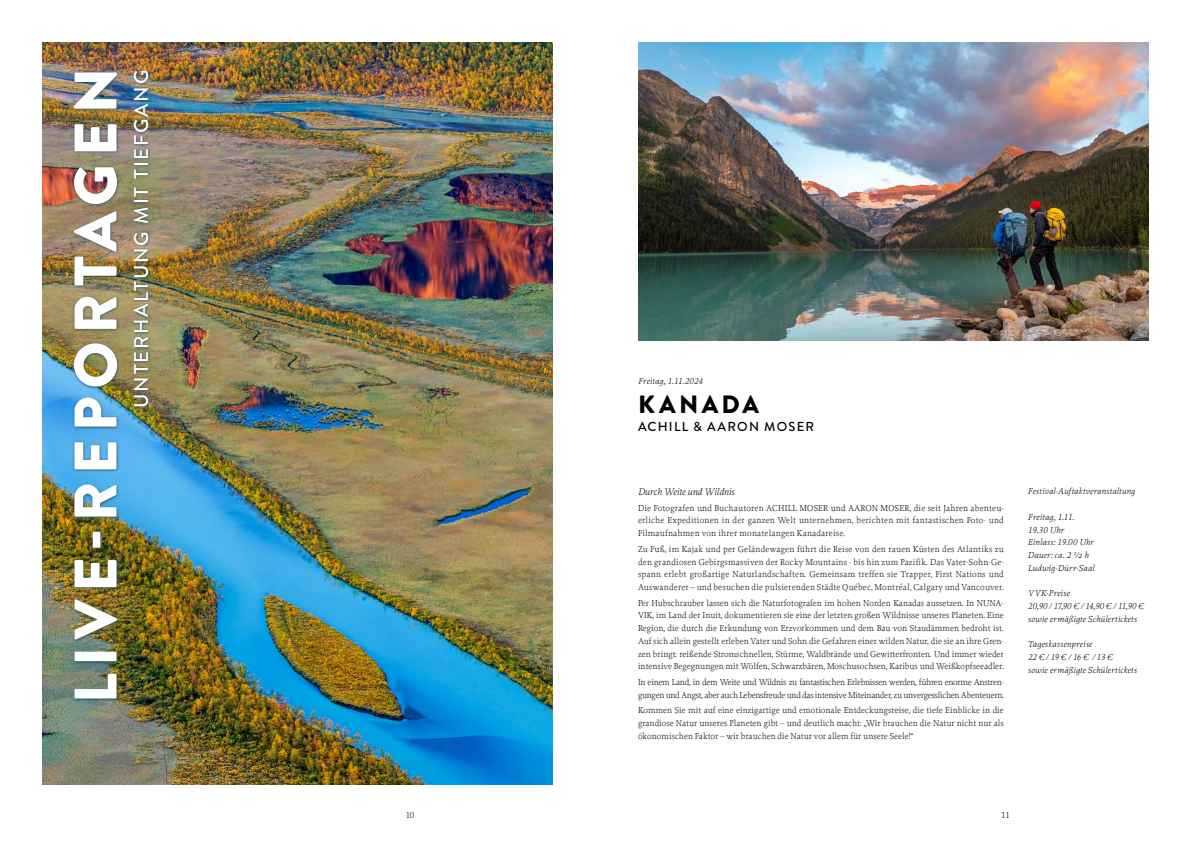
<style>
.page{position:relative;width:1191px;height:842px;background:#fff}
.page>*{position:absolute;margin:0;border:0;box-sizing:border-box;transform-origin:0 0}
.t1{font:900 60px "Brandon Grotesque";letter-spacing:.125em;color:#fff}
.t2{font:900 25px "Brandon Grotesque";letter-spacing:.13em;color:#000}
.t3{font:500 20px "Brandon Grotesque";letter-spacing:.09em;color:#fff}
.t4{font:500 13px "Brandon Grotesque";letter-spacing:.09em;color:#000}
.t5{font:italic 300 10px "Proforma";color:#000}
.t6{font:300 9px/12.8px "Proforma";letter-spacing:-.005em;color:#000;text-align:justify}
.t7{font:italic 300 9px/12.8px "Proforma";letter-spacing:.02em;color:#000}
.t8{font:300 9px/12.8px "Proforma";letter-spacing:-.03em;color:#000}
</style>
<div class="page">
<img style="left:43px;top:43px;width:510px;height:742px">
<img style="left:72px;top:69px;width:79px;height:633px">
<img style="left:638px;top:43px;width:510px;height:297px">
<h1 class="t1" style="left:53px;top:704px;width:638px;rotate:-90deg">LIVE-REPORTAGEN</h1>
<h3 class="t3" style="left:127px;top:408px;width:339px;rotate:-90deg">UNTERHALTUNG MIT TIEFGANG</h3>
<p class="t7" style="left:638px;top:374px;width:66px">Freitag, 1.11.2024</p>
<h2 class="t2" style="left:638px;top:386px;width:122px">KANADA</h2>
<h3 class="t4" style="left:638px;top:418px;width:177px">ACHILL &amp; AARON MOSER</h3>
<p class="t5" style="left:638px;top:486px;width:98px">Durch Weite und Wildnis</p>
<p class="t6" style="left:638px;top:501px;width:367px">Die Fotografen und Buchautoren ACHILL MOSER und AARON MOSER, die seit Jahren abenteu&shy;erliche Expeditionen in der ganzen Welt unternehmen, berichten mit fantastischen Foto- und Filmaufnahmen von ihrer monatelangen Kanadareise.</p>
<p class="t6" style="left:638px;top:542px;width:367px">Zu Fuß, im Kajak und per Geländewagen führt die Reise von den rauen Küsten des Atlantiks zu den grandiosen Gebirgsmassiven der Rocky Mountains - bis hin zum Pazifik. Das Vater-Sohn-Ge&shy;spann erlebt großartige Naturlandschaften. Gemeinsam treffen sie Trapper, First Nations und Auswanderer – und besuchen die pulsierenden Städte Québec, Montréal, Calgary und Vancouver.</p>
<p class="t6" style="left:638px;top:596px;width:367px">Per Hubschrauber lassen sich die Naturfotografen im hohen Norden Kanadas aussetzen. In NUNA-VIK, im Land der Inuit, dokumentieren sie eine der letzten großen Wildnisse unseres Planeten. Eine Region, die durch die Erkundung von Erzvorkommen und dem Bau von Staudämmen bedroht ist.<br>Auf sich allein gestellt erleben Vater und Sohn die Gefahren einer wilden Natur, die sie an ihre Gren&shy;zen bringt: reißende Stromschnellen, Stürme, Waldbrände und Gewitterfronten. Und immer wieder intensive Begegnungen mit Wölfen, Schwarzbären, Moschusochsen, Karibus und Weißkopfseeadler.</p>
<p class="t8" style="left:638px;top:675px;width:367px">In einem Land, in dem Weite und Wildnis zu fantastischen Erlebnissen werden, führen enorme Anstren&shy;gungen und Angst, aber auch Lebensfreude und das intensive Miteinander, zu unvergesslichen Abenteuern.</p>
<p class="t6" style="left:638px;top:704px;width:367px">Kommen Sie mit auf eine einzigartige und emotionale Entdeckungsreise, die tiefe Einblicke in die grandiose Natur unseres Planeten gibt – und deutlich macht: „Wir brauchen die Natur nicht nur als ökonomischen Faktor – wir brauchen die Natur vor allem für unsere Seele!“</p>
<p class="t7" style="left:1028px;top:485px;width:109px">Festival-Auftaktveranstaltung</p>
<p class="t7" style="left:1028px;top:510px;width:68px">Freitag, 1.11.<br>19.30 Uhr<br>Einlass: 19.00 Uhr<br>Dauer: ca. 2 ¹/2 h<br>Ludwig-Dürr-Saal</p>
<p class="t7" style="left:1028px;top:587px;width:117px">VVK-Preise<br>20,90 / 17,90 € / 14,90 € / 11,90 € sowie ermäßigte Schülertickets</p>
<p class="t7" style="left:1028px;top:638px;width:110px">Tageskassenpreise<br>22 € / 19 € / 16 € / 13 €<br>sowie ermäßigte Schülertickets</p>
<p class="t6" style="left:406px;top:809px;width:10px">10</p>
<p class="t6" style="left:1001px;top:809px;width:10px">11</p>
</div>
